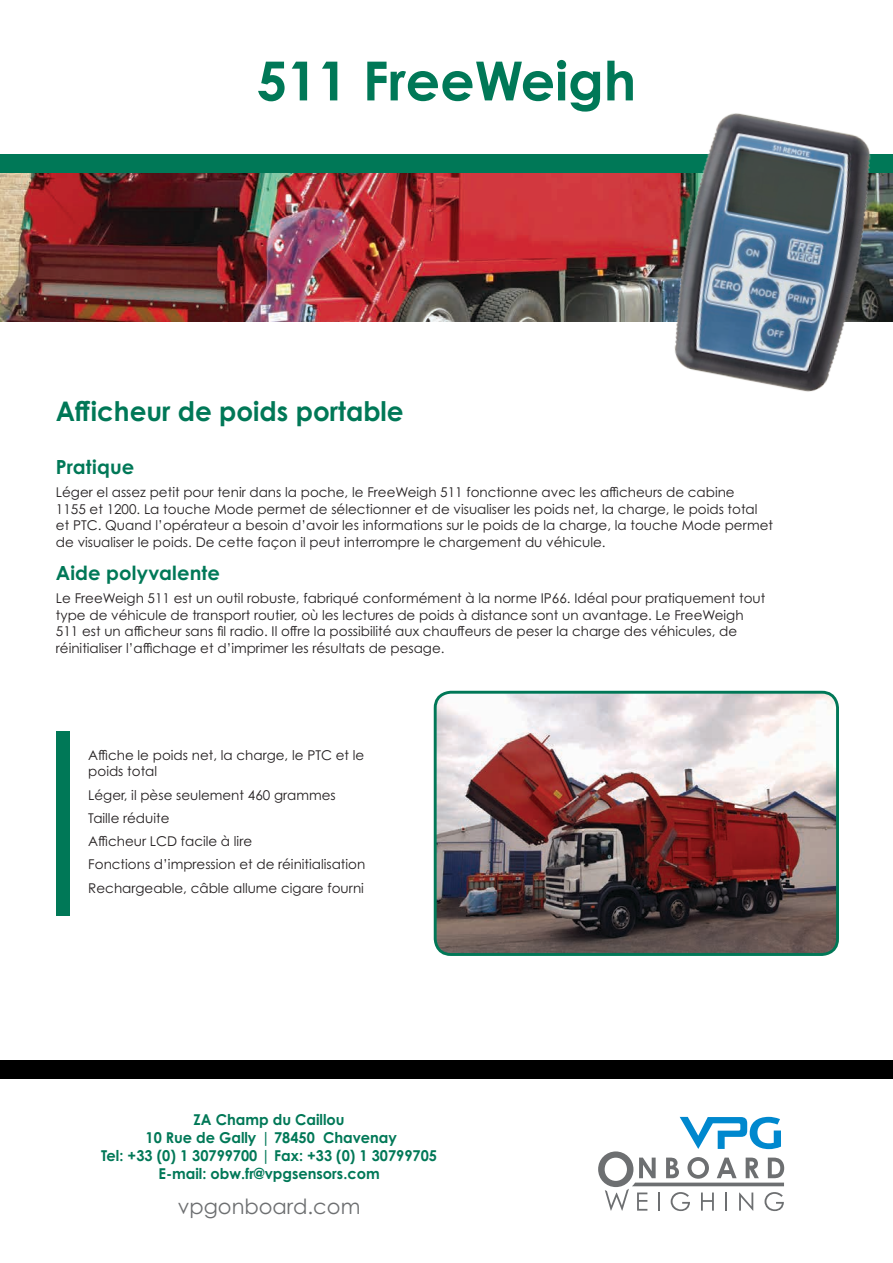
<style>
.page{position:relative;width:893px;height:1263px;background:#fff}
.page>*{position:absolute;margin:0;border:0;box-sizing:border-box;transform-origin:0 0}
.t1{font:700 54px "Century Gothic Pro";color:#007857}
.t2{font:700 27px "Century Gothic Pro";color:#007857}
.t3{font:21px "Century Gothic Pro";color:#6d6f71}
.t4{font:700 19.5px "Century Gothic Pro";letter-spacing:.005em;color:#007857}
.t5{font:700 15px/18px "Century Gothic Pro";color:#007857;text-align:center}
.t6{font:13.5px/16.5px "Century Gothic Pro";color:#231f20}
</style>
<div class="page">
<svg style="left:598px;top:1117px;width:186px;height:94px"></svg>
<div style="left:0;top:1060px;width:893px;height:19px;background:#000"></div>
<img style="left:0;top:173px;width:612px;height:148px">
<div style="left:56px;top:731px;width:13px;height:185px;background:#007857"></div>
<div style="left:0;top:154px;width:893px;height:19px;background:#007857"></div>
<img style="left:435px;top:692px;width:401px;height:261px">
<div style="left:434px;top:691px;width:405px;height:265px;border:3px solid #007857;border-radius:16px"></div>
<img style="left:612px;top:113px;width:281px;height:279px">
<h1 class="t1" style="left:257px;top:47px;width:381px">511 FreeWeigh</h1>
<h2 class="t2" style="left:56px;top:395px;width:349px">Afficheur de poids portable</h2>
<h3 class="t4" style="left:56px;top:455px;width:80px">Pratique</h3>
<p class="t6" style="left:56px;top:484px;width:719px">Léger el assez petit pour tenir dans la poche, le FreeWeigh 511 fonctionne avec les afficheurs de cabine<br>1155 et 1200. La touche Mode permet de sélectionner et de visualiser les poids net, la charge, le poids total et PTC. Quand l’opérateur a besoin d’avoir les informations sur le poids de la charge, la touche Mode permet de visualiser le poids. De cette façon il peut interrompre le chargement du véhicule.</p>
<h3 class="t4" style="left:56px;top:560px;width:166px">Aide polyvalente</h3>
<p class="t6" style="left:56px;top:590px;width:711px">Le FreeWeigh 511 est un outil robuste, fabriqué conformément à la norme IP66. Idéal pour pratiquement tout type de véhicule de transport routier, où les lectures de poids à distance sont un avantage. Le FreeWeigh 511 est un afficheur sans fil radio. Il offre la possibilité aux chauffeurs de peser la charge des véhicules, de réinitialiser l’affichage et d’imprimer les résultats de pesage.</p>
<p class="t6" style="left:88px;top:747px;width:278px">Affiche le poids net, la charge, le PTC et le poids total</p>
<p class="t6" style="left:88px;top:783px;width:279px;line-height:23.2px">Léger, il pèse seulement 460 grammes Taille réduite<br>Afficheur LCD facile à lire<br>Fonctions d’impression et de réinitialisation Rechargeable, câble allume cigare fourni</p>
<p class="t5" style="left:101px;top:1110px;width:337px">ZA Champ du Caillou<br>10 Rue de Gally | 78450 Chavenay<br>Tel: +33 (0) 1 30799700 | Fax: +33 (0) 1 30799705<br>E-mail: obw.fr@vpgsensors.com</p>
<h3 class="t3" style="left:178px;top:1194px;width:184px">vpgonboard.com</h3>
</div>
